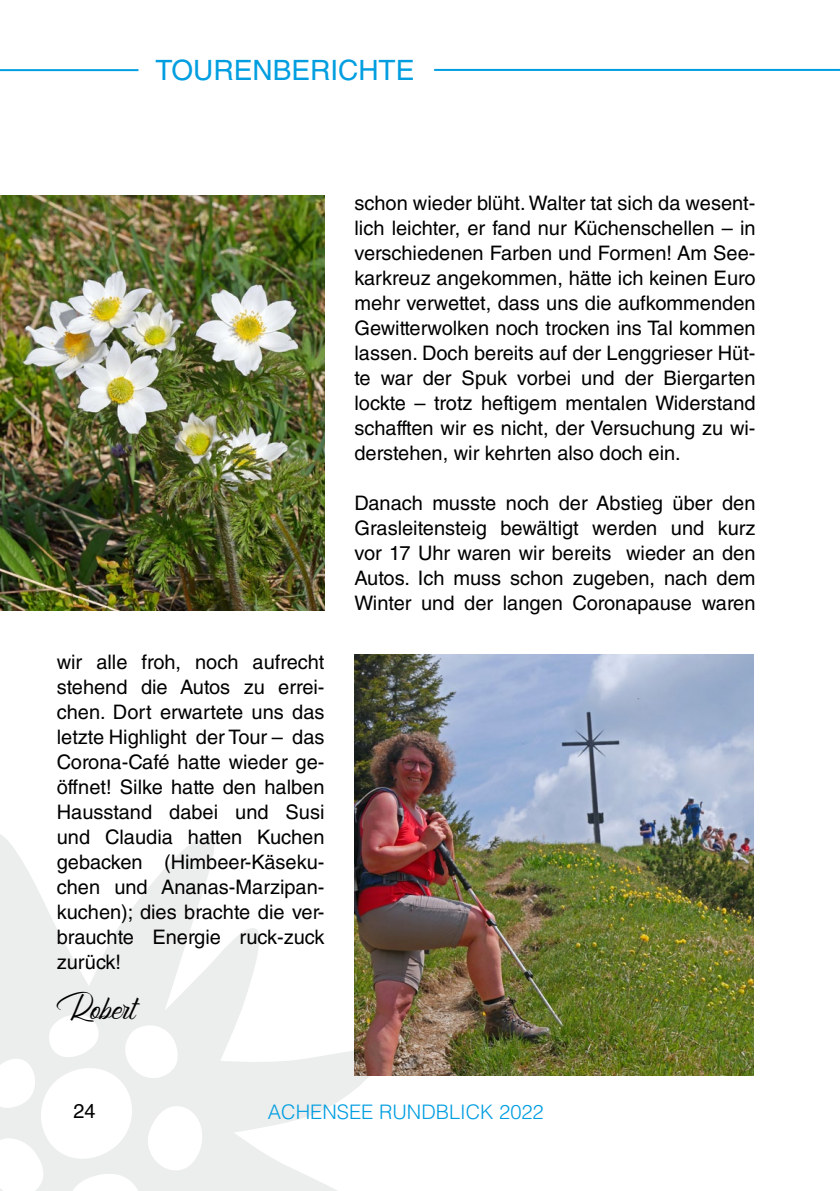
<style>
.page{position:relative;width:840px;height:1191px;background:#fff}
.page>*{position:absolute;margin:0;border:0;box-sizing:border-box;transform-origin:0 0}
.t1{font:36px "Merrychristmas";color:#000}
.t2{font:28px "Helvetica LT Std";color:#009ee0}
.t3{font:20px/25px "Helvetica LT Std";color:#000;text-align:justify}
.t4{font:300 20px "Helvetica LT Std";color:#009ee0}
</style>
<div class="page">
<svg style="left:0;top:834px;width:387px;height:357px"></svg>
<hr style="left:434px;top:69px;width:405px;height:2px;background:#009ee0">
<hr style="left:0;top:69px;width:138px;height:2px;background:#009ee0">
<img style="left:0;top:195px;width:324px;height:415px">
<img style="left:354px;top:654px;width:399px;height:421px">
<h2 class="t2" style="left:155px;top:54px;width:260px">TOURENBERICHTE</h2>
<p class="t3" style="left:57px;top:649px;width:269px">wir alle froh, noch aufrecht stehend die Autos zu errei&shy;chen. Dort erwartete uns das letzte Highlight der Tour – das Corona-Café hatte wieder ge&shy;öffnet! Silke hatte den halben Hausstand dabei und Susi und Claudia hatten Kuchen gebacken (Himbeer-Käseku&shy;chen und Ananas-Marzipan&shy;kuchen); dies brachte die ver&shy;brauchte Energie ruck-zuck zurück!</p>
<h1 class="t1" style="left:57px;top:987px;width:81px">Robert</h1>
<p class="t3" style="left:354px;top:190px;width:402px">schon wieder blüht. Walter tat sich da wesent&shy;lich leichter, er fand nur Küchenschellen – in verschiedenen Farben und Formen! Am See&shy;karkreuz angekommen, hätte ich keinen Euro mehr verwettet, dass uns die aufkommenden Gewitterwolken noch trocken ins Tal kommen lassen. Doch bereits auf der Lenggrieser Hüt&shy;te war der Spuk vorbei und der Biergarten lockte – trotz heftigem mentalen Widerstand schafften wir es nicht, der Versuchung zu wi&shy;derstehen, wir kehrten also doch ein.</p>
<p class="t3" style="left:354px;top:490px;width:402px">Danach musste noch der Abstieg über den Grasleitensteig bewältigt werden und kurz vor 17 Uhr waren wir bereits wieder an den Autos. Ich muss schon zugeben, nach dem Winter und der langen Coronapause waren</p>
<p class="t3" style="left:73px;top:1098px;width:24px">24</p>
<p class="t4" style="left:268px;top:1099px;width:277px">ACHENSEE RUNDBLICK 2022</p>
</div>
